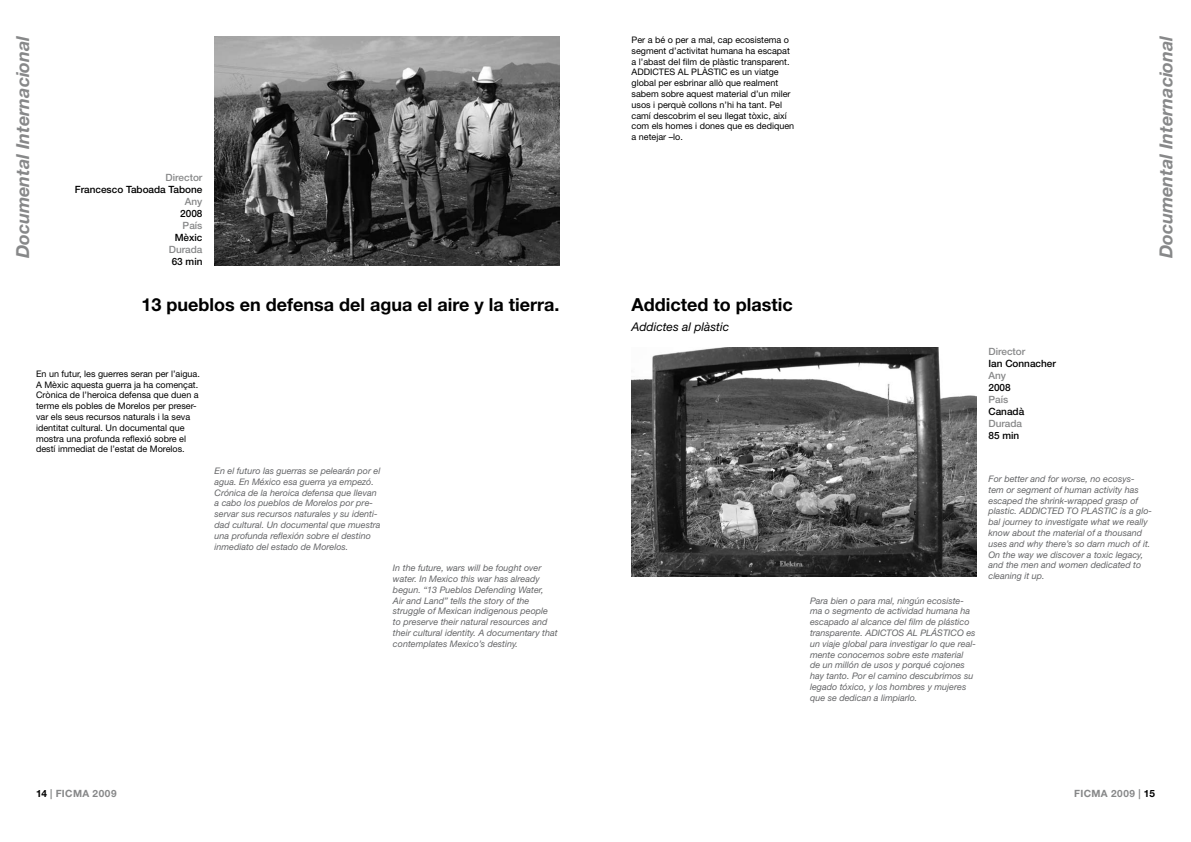
<style>
.page{position:relative;width:1191px;height:842px;background:#fff}
.page>*{position:absolute;margin:0;border:0;box-sizing:border-box;transform-origin:0 0}
.t1{font:700 18px "Helvetica Neue";color:#000}
.t2{font:italic 700 18px "Helvetica Neue";letter-spacing:-.005em;color:#878889}
.t3{font:italic 12px "Helvetica Neue";color:#000}
.t4{font:500 10px "Helvetica Neue";color:#000}
.t5{font:500 10px "Helvetica Neue";color:#878889}
.t6{font:700 10px "Helvetica Neue";letter-spacing:.04em;color:#878889}
.t7{font:italic 9px/10.8px "Helvetica Neue";color:#646567}
.t8{font:9px/10.8px "Helvetica Neue";color:#000}
.s1{color:#000}
</style>
<div class="page">
<img style="left:214px;top:36px;width:345px;height:230px">
<img style="left:631px;top:347px;width:345px;height:230px">
<h1 class="t2" style="left:12px;top:258px;width:224px;rotate:-90deg">Documental Internacional</h1>
<p class="t5" style="left:166px;top:172px;width:38px">Director</p>
<p class="t4" style="left:75px;top:184px;width:129px">Francesco Taboada Tabone</p>
<p class="t5" style="left:185px;top:196px;width:19px">Any</p>
<p class="t4" style="left:180px;top:208px;width:24px">2008</p>
<p class="t5" style="left:183px;top:220px;width:21px">País</p>
<p class="t4" style="left:175px;top:232px;width:29px">Mèxic</p>
<p class="t5" style="left:169px;top:244px;width:35px">Durada</p>
<p class="t4" style="left:172px;top:256px;width:32px">63 min</p>
<h1 class="t1" style="left:141px;top:294px;width:419px">13 pueblos en defensa del agua el aire y la tierra.</h1>
<p class="t8" style="left:36px;top:368px;width:165px">En un futur, les guerres seran per l’aigua.<br>A Mèxic aquesta guerra ja ha començat.<br>Crònica de l’heroica defensa que duen a terme els pobles de Morelos per preser&shy;var els seus recursos naturals i la seva identitat cultural. Un documental que mostra una profunda reflexió sobre el destí immediat de l’estat de Morelos.</p>
<p class="t7" style="left:214px;top:465px;width:168px">En el futuro las guerras se pelearán por el agua. En México esa guerra ya empezó.<br>Crónica de la heroica defensa que llevan a cabo los pueblos de Morelos por pre&shy;servar sus recursos naturales y su identi&shy;dad cultural. Un documental que muestra una profunda reflexión sobre el destino inmediato del estado de Morelos.</p>
<p class="t7" style="left:393px;top:562px;width:166px">In the future, wars will be fought over water. In Mexico this war has already begun. “13 Pueblos Defending Water,<br>Air and Land” tells the story of the struggle of Mexican indigenous people to preserve their natural resources and their cultural identity. A documentary that contemplates Mexico’s destiny.</p>
<p class="t8" style="left:631px;top:34px;width:164px">Per a bé o per a mal, cap ecosistema o segment d’activitat humana ha escapat a l’abast del film de plàstic transparent.<br>ADDICTES AL PLÀSTIC es un viatge global per esbrinar allò que realment sabem sobre aquest material d’un miler usos i perquè collons n’hi ha tant. Pel camí descobrim el seu llegat tòxic, així com els homes i dones que es dediquen a netejar –lo.</p>
<h1 class="t1" style="left:631px;top:294px;width:163px">Addicted to plastic</h1>
<h2 class="t3" style="left:631px;top:320px;width:99px">Addictes al plàstic</h2>
<h1 class="t2" style="left:1155px;top:258px;width:224px;rotate:-90deg">Documental Internacional</h1>
<p class="t5" style="left:988px;top:346px;width:38px">Director</p>
<p class="t4" style="left:988px;top:358px;width:69px">Ian Connacher</p>
<p class="t5" style="left:988px;top:370px;width:19px">Any</p>
<p class="t4" style="left:988px;top:382px;width:24px">2008</p>
<p class="t5" style="left:988px;top:394px;width:21px">País</p>
<p class="t4" style="left:988px;top:406px;width:37px">Canadà</p>
<p class="t5" style="left:988px;top:418px;width:35px">Durada</p>
<p class="t4" style="left:988px;top:430px;width:32px">85 min</p>
<p class="t7" style="left:810px;top:595px;width:167px">Para bien o para mal, ningún ecosiste&shy;ma o segmento de actividad humana ha escapado al alcance del film de plástico transparente. ADICTOS AL PLÁSTICO es un viaje global para investigar lo que real&shy;mente conocemos sobre este material<br>de un millón de usos y porqué cojones hay tanto. Por el camino descubrimos su legado tóxico, y los hombres y mujeres que se dedican a limpiarlo.</p>
<p class="t7" style="left:988px;top:473px;width:165px">For better and for worse, no ecosys&shy;tem or segment of human activity has escaped the shrink-wrapped grasp of plastic. ADDICTED TO PLASTIC is a glo&shy;bal journey to investigate what we really know about the material of a thousand uses and why there’s so darn much of it.<br>On the way we discover a toxic legacy, and the men and women dedicated to cleaning it up.</p>
<p class="t6" style="left:36px;top:787px;width:82px"><span class="s1">14</span> | FICMA 2009</p>
<p class="t6" style="left:1074px;top:787px;width:82px">FICMA 2009 | <span class="s1">15</span></p>
</div>
